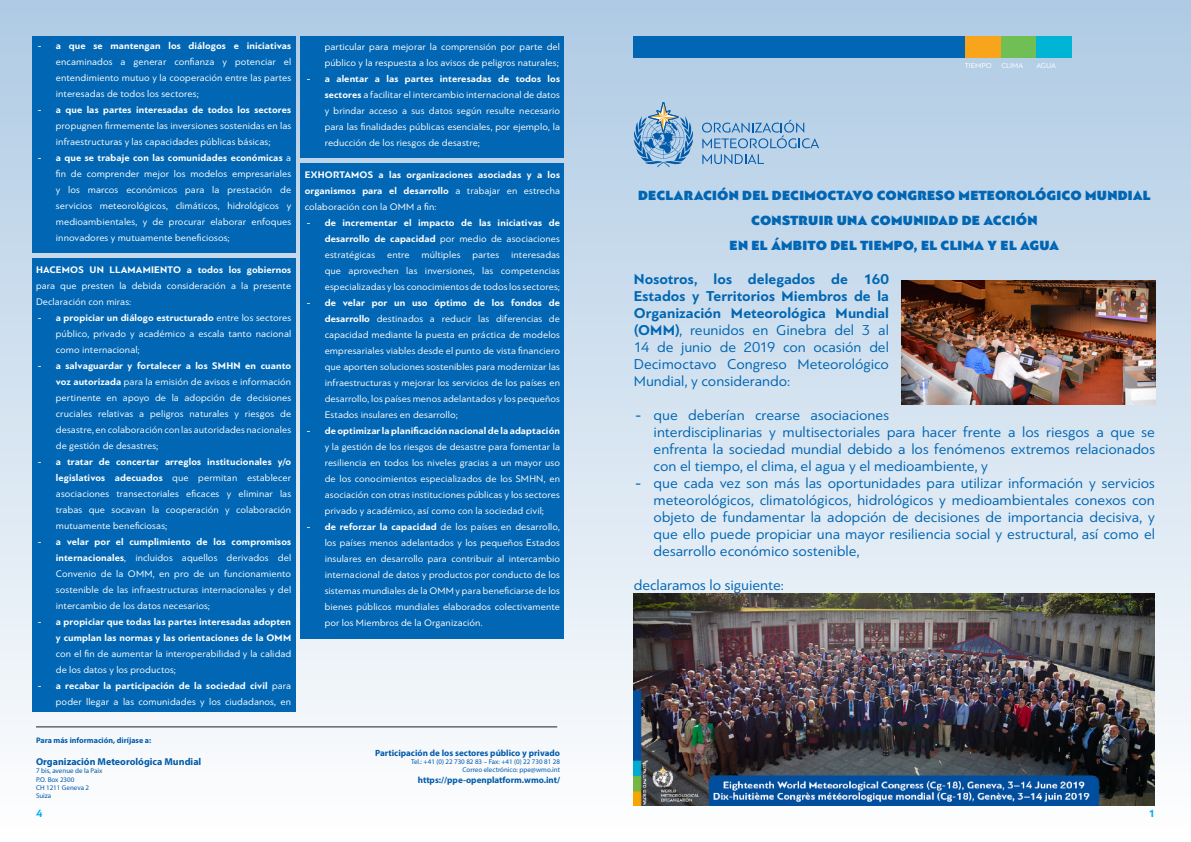
<style>
.page{position:relative;width:1191px;height:842px;background:#fff}
.page>*{position:absolute;margin:0;border:0;box-sizing:border-box;transform-origin:0 0}
.t1{font:15px/17px "PF Bague Sans Pro";color:#0166b3;text-align:justify}
.t2{font:14px "PF Bague Sans Pro U Black";letter-spacing:.01em;color:#0166b3}
.t3{font:700 11px "PF Bague Sans Pro";color:#00aeef}
.t4{font:10px/16px "PF Bague Sans Pro";letter-spacing:.01em;color:#fff;text-align:justify}
.t5{font:700 10px/16px "PF Bague Sans Pro";letter-spacing:.01em;color:#fff;text-align:justify}
.t6{font:700 10px "Myriad Pro";color:#015aaa}
.t7{font:700 9px "Myriad Pro";color:#015aaa}
.t8{font:700 8px "Myriad Pro";color:#015aaa}
.t9{font:7.6px "PF Bague Sans Pro";letter-spacing:.01em;color:#fff}
.t10{font:7px "Myriad Pro";color:#015aaa}
.s1{font-family:"Georgia"}
.s2{font-weight:700}
.s3{font-family:"Georgia";font-weight:400}
.s4{font-weight:400}
</style>
<div class="page">
<div style="left:0;top:0;width:1191px;height:842px;background:linear-gradient(to bottom,#adcae3,#fdfefe)"></div>
<hr style="left:36px;top:726px;width:521px;height:1px;background:#231f20">
<img style="left:634px;top:593px;width:521px;height:212px">
<img style="left:901px;top:281px;width:254px;height:124px">
<div style="left:1035px;top:36px;width:36px;height:21px;background:#00b4d6"></div>
<div style="left:1000px;top:36px;width:35px;height:21px;background:#6fbf54"></div>
<div style="left:965px;top:36px;width:35px;height:21px;background:#f9a51b"></div>
<div style="left:634px;top:36px;width:330px;height:21px;background:#0166b3"></div>
<div style="left:32px;top:36px;width:263px;height:217px;background:#0166b3"></div>
<div style="left:32px;top:258px;width:263px;height:454px;background:#0166b3"></div>
<div style="left:301px;top:36px;width:263px;height:121px;background:#0166b3"></div>
<div style="left:301px;top:163px;width:263px;height:475px;background:#0166b3"></div>
<svg style="left:702px;top:120px;width:117px;height:28px;background:#96bbdb"></svg>
<svg style="left:702px;top:154px;width:62px;height:10px"></svg>
<svg style="left:634px;top:102px;width:59px;height:65px;background:#87afd1"></svg>
<p class="t4" style="left:56px;top:37px;width:237px;text-indent:-18px"><span class="s1">-</span> <span class="s2">a que se mantengan los diálogos e iniciativas </span>encaminados a generar confianza y potenciar el entendimiento mutuo y la cooperación entre las partes interesadas de todos los sectores;</p>
<p class="t4" style="left:56px;top:101px;width:237px;text-indent:-18px"><span class="s1">-</span> <span class="s2">a que las partes interesadas de todos los sectores </span>propugnen firmemente las inversiones sostenidas en las infraestructuras y las capacidades públicas básicas;</p>
<p class="t4" style="left:56px;top:149px;width:237px;text-indent:-18px"><span class="s1">-</span> <span class="s2">a que se trabaje con las comunidades económicas</span> a fin de comprender mejor los modelos empresariales y los marcos económicos para la prestación de servicios meteorológicos, climáticos, hidrológicos y medioambientales, y de procurar elaborar enfoques innovadores y mutuamente beneficiosos;</p>
<p class="t4" style="left:36px;top:261px;width:257px"><span class="s2">HACEMOS UN LLAMAMIENTO a todos los gobiernos </span>para que presten la debida consideración a la presente Declaración con miras:</p>
<p class="t4" style="left:56px;top:309px;width:237px;text-indent:-18px"><span class="s1">-</span> <span class="s2">a propiciar un diálogo estructurado</span> entre los sectores público, privado y académico a escala tanto nacional como internacional;</p>
<p class="t4" style="left:56px;top:357px;width:237px;text-indent:-18px"><span class="s1">-</span> <span class="s2">a salvaguardar y fortalecer a los SMHN en cuanto voz autorizada</span> para la emisión de avisos e información pertinente en apoyo de la adopción de decisiones cruciales relativas a peligros naturales y riesgos de desastre, en colaboración con las autoridades nacionales de gestión de desastres;</p>
<p class="t4" style="left:56px;top:453px;width:237px;text-indent:-18px"><span class="s1">-</span> <span class="s2">a tratar de concertar arreglos institucionales y/o legislativos adecuados</span> que permitan establecer asociaciones transectoriales eficaces y eliminar las trabas que socavan la cooperación y colaboración mutuamente beneficiosas;</p>
<p class="t4" style="left:56px;top:533px;width:237px;text-indent:-18px"><span class="s1">-</span> <span class="s2">a velar por el cumplimiento de los compromisos internacionales</span>, incluidos aquellos derivados del Convenio de la OMM, en pro de un funcionamiento sostenible de las infraestructuras internacionales y del intercambio de los datos necesarios;</p>
<p class="t5" style="left:56px;top:613px;width:237px;text-indent:-18px"><span class="s3">-</span> a propiciar que todas las partes interesadas adopten y cumplan las normas y las orientaciones de la OMM <span class="s4">con el fin de aumentar la interoperabilidad y la calidad de los datos y los productos;</span></p>
<p class="t4" style="left:38px;top:677px;width:255px;text-align:right"><span class="s1">-</span> <span class="s2">a recabar la participación de la sociedad civil</span> para poder llegar a las comunidades y los ciudadanos, en</p>
<p class="t8" style="left:36px;top:735px;width:117px">Para más información, diríjase a:</p>
<p class="t6" style="left:36px;top:755px;width:167px">Organización Meteorológica Mundial</p>
<p class="t10" style="left:36px;top:766px;width:68px">7 bis, avenue de la Paix</p>
<p class="t10" style="left:36px;top:775px;width:40px">P.O. Box 2300</p>
<p class="t10" style="left:36px;top:783px;width:55px">CH 1211 Geneva 2</p>
<p class="t10" style="left:36px;top:792px;width:17px">Suiza</p>
<p class="t4" style="left:325px;top:39px;width:237px">particular para mejorar la comprensión por parte del público y la respuesta a los avisos de peligros naturales;</p>
<p class="t4" style="left:325px;top:71px;width:237px;text-indent:-18px"><span class="s1">-</span> <span class="s2">a alentar a las partes interesadas de todos los sectores</span> a facilitar el intercambio internacional de datos y brindar acceso a sus datos según resulte necesario para las finalidades públicas esenciales, por ejemplo, la reducción de los riesgos de desastre;</p>
<p class="t5" style="left:305px;top:167px;width:257px">EXHORTAMOS a las organizaciones asociadas y a los organismos para el desarrollo <span class="s4">a trabajar en estrecha colaboración con la OMM a fin:</span></p>
<p class="t4" style="left:325px;top:215px;width:237px;text-indent:-18px"><span class="s1">-</span> <span class="s2">de incrementar el impacto de las iniciativas de desarrollo de capacidad</span> por medio de asociaciones estratégicas entre múltiples partes interesadas que aprovechen las inversiones, las competencias especializadas y los conocimientos de todos los sectores;</p>
<p class="t4" style="left:325px;top:295px;width:237px;text-indent:-18px"><span class="s1">-</span> <span class="s2">de velar por un uso óptimo de los fondos de desarrollo</span> destinados a reducir las diferencias de capacidad mediante la puesta en práctica de modelos empresariales viables desde el punto de vista financiero que aporten soluciones sostenibles para modernizar las infraestructuras y mejorar los servicios de los países en desarrollo, los países menos adelantados y los pequeños Estados insulares en desarrollo;</p>
<p class="t4" style="left:325px;top:423px;width:237px;text-indent:-18px"><span class="s1">-</span> <span class="s2">de optimizar la planificación nacional de la adaptación </span>y la gestión de los riesgos de desastre para fomentar la resiliencia en todos los niveles gracias a un mayor uso de los conocimientos especializados de los SMHN, en asociación con otras instituciones públicas y los sectores privado y académico, así como con la sociedad civil;</p>
<p class="t4" style="left:325px;top:519px;width:237px;text-indent:-18px"><span class="s1">-</span> <span class="s2">de reforzar la capacidad</span> de los países en desarrollo, los países menos adelantados y los pequeños Estados insulares en desarrollo para contribuir al intercambio internacional de datos y productos por conducto de los sistemas mundiales de la OMM y para beneficiarse de los bienes públicos mundiales elaborados colectivamente por los Miembros de la Organización.</p>
<p class="t7" style="left:375px;top:747px;width:186px">Participación de los sectores público y privado</p>
<p class="t10" style="left:411px;top:757px;width:150px">Tel.: +41 (0) 22 730 82 83 – Fax: +41 (0) 22 730 81 28</p>
<p class="t10" style="left:462px;top:766px;width:99px">Correo electrónico: ppe@wmo.int</p>
<p class="t7" style="left:418px;top:774px;width:144px">https://ppe-openplatform.wmo.int/</p>
<p class="t9" style="left:964px;top:61px;width:60px">TIEMPO CLIMA</p>
<p class="t9" style="left:1036px;top:61px;width:21px">AGUA</p>
<p class="t2" style="left:638px;top:187px;width:514px">DECLARACIÓN DEL DECIMOCTAVO CONGRESO METEOROLÓGICO MUNDIAL</p>
<p class="t2" style="left:751px;top:212px;width:288px">CONSTRUIR UNA COMUNIDAD DE ACCIÓN</p>
<p class="t2" style="left:729px;top:237px;width:331px">EN EL ÁMBITO DEL TIEMPO, EL CLIMA Y EL AGUA</p>
<p class="t1" style="left:634px;top:271px;width:257px"><span class="s2">Nosotros, los delegados de 160<br>Estados y Territorios Miembros de la Organización Meteorológica Mundial (OMM)</span>, reunidos en Ginebra del 3 al 14 de junio de 2019 con ocasión del Decimoctavo Congreso Meteorológico Mundial, y considerando:</p>
<p class="t1" style="left:653px;top:407px;width:503px;text-align:left;text-indent:-18px"><span class="s1">-</span> que deberían crearse asociaciones<br>interdisciplinarias y multisectoriales para hacer frente a los riesgos a que se enfrenta la sociedad mundial debido a los fenómenos extremos relacionados con el tiempo, el clima, el agua y el medioambiente, y</p>
<p class="t1" style="left:653px;top:475px;width:503px;text-indent:-18px"><span class="s1">-</span> que cada vez son más las oportunidades para utilizar información y servicios meteorológicos, climatológicos, hidrológicos y medioambientales conexos con objeto de fundamentar la adopción de decisiones de importancia decisiva, y que ello puede propiciar una mayor resiliencia social y estructural, así como el desarrollo económico sostenible,</p>
<p class="t1" style="left:634px;top:577px;width:152px">declaramos lo siguiente:</p>
<p class="t3" style="left:36px;top:806px;width:8px">4</p>
<p class="t3" style="left:1148px;top:806px;width:8px">1</p>
</div>
